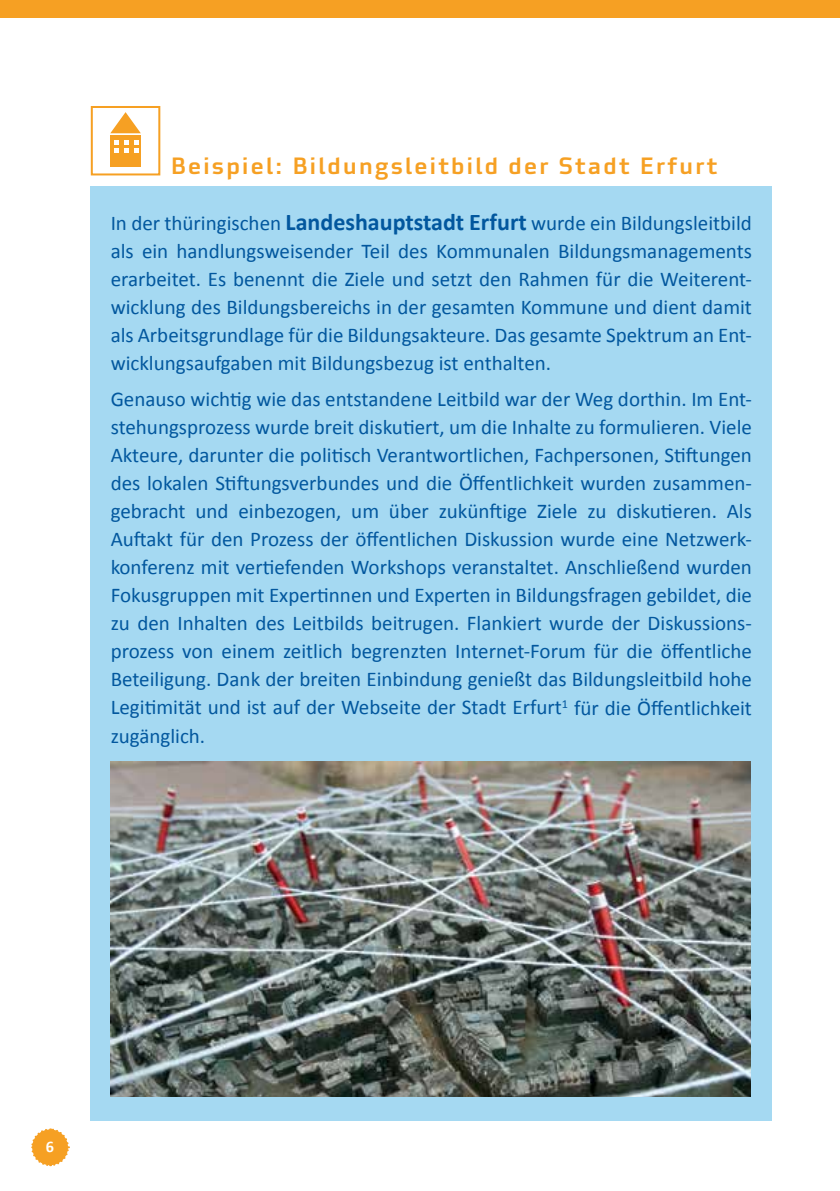
<style>
.page{position:relative;width:840px;height:1191px;background:#fff}
.page>*{position:absolute;margin:0;border:0;box-sizing:border-box;transform-origin:0 0}
.t1{font:500 23px "Utility OT";letter-spacing:.07em;color:#f6a023}
.t2{font:21px/28px "Calibri";color:#02579e;text-align:justify}
.t3{font:700 16.2px "Calibri";color:#fff}
.s1{font-weight:700;font-size:24px}
</style>
<div class="page">
<svg style="left:31px;top:1128px;width:39px;height:39px"></svg>
<div style="left:0;top:0;width:839px;height:18px;background:#f6a023"></div>
<div style="left:91px;top:186px;width:680px;height:934px;background:#a5d9f2"></div>
<img style="left:111px;top:761px;width:638px;height:335px">
<div style="left:91px;top:106px;width:69px;height:69px;background:#fff;border:2px solid #f6a023"></div>
<div style="left:110px;top:135px;width:31px;height:32px;background:#f6a023"></div>
<svg style="left:114px;top:140px;width:4px;height:13px"></svg>
<svg style="left:124px;top:140px;width:4px;height:13px"></svg>
<svg style="left:134px;top:140px;width:4px;height:13px"></svg>
<svg style="left:110px;top:112px;width:31px;height:21px"></svg>
<p class="t1" style="left:170px;top:151px;width:548px">Beispiel: Bildungsleitbild der Stadt Erfurt</p>
<p class="t2" style="left:111px;top:209px;width:642px">In der thüringischen <span class="s1">Landeshauptstadt Erfurt</span> wurde ein Bildungsleitbild als ein handlungsweisender Teil des Kommunalen Bildungsmanagements erarbeitet. Es benennt die Ziele und setzt den Rahmen für die Weiterent&shy;wicklung des Bildungsbereichs in der gesamten Kommune und dient damit als Arbeitsgrundlage für die Bildungsakteure. Das gesamte Spektrum an Ent&shy;wicklungsaufgaben mit Bildungsbezug ist enthalten.</p>
<p class="t2" style="left:111px;top:385px;width:642px">Genauso wichtig wie das entstandene Leitbild war der Weg dorthin. Im Ent&shy;stehungsprozess wurde breit diskutiert, um die Inhalte zu formulieren. Viele Akteure, darunter die politisch Verantwortlichen, Fachpersonen, Stiftungen des lokalen Stiftungsverbundes und die Öffentlichkeit wurden zusammen&shy;gebracht und einbezogen, um über zukünftige Ziele zu diskutieren. Als Auftakt für den Prozess der öffentlichen Diskussion wurde eine Netzwerk&shy;konferenz mit vertiefenden Workshops veranstaltet. Anschließend wurden Fokusgruppen mit Expertinnen und Experten in Bildungsfragen gebildet, die zu den Inhalten des Leitbilds beitrugen. Flankiert wurde der Diskussions&shy;prozess von einem zeitlich begrenzten Internet-Forum für die öffentliche Beteiligung. Dank der breiten Einbindung genießt das Bildungsleitbild hohe Legitimität und ist auf der Webseite der Stadt Erfurt<sup>1</sup> für die Öffentlichkeit zugänglich.</p>
<p class="t3" style="left:46px;top:1136px;width:10px">6</p>
</div>
